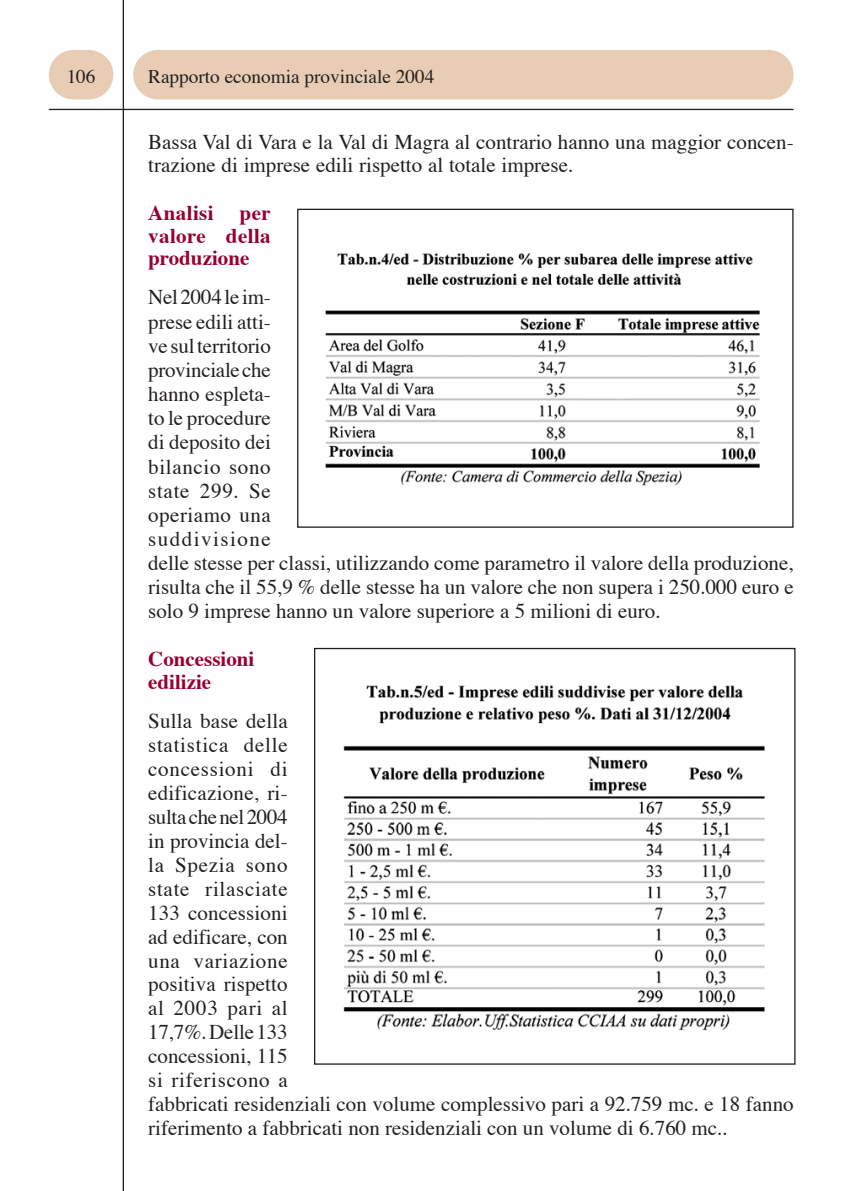
<style>
.page{position:relative;width:844px;height:1191px;background:#fff}
.page>*{position:absolute;margin:0;border:0;box-sizing:border-box;transform-origin:0 0}
.t1{font:21px/24px "Times";color:#231f20}
.t2{font:700 21px/22.8px "Times";color:#98002e;text-align:justify}
.t3{font:19.25px "Times";color:#231f20}
</style>
<div class="page">
<hr style="left:49px;top:109px;width:744px;height:1px;background:#231f20">
<hr style="left:123px;top:0;width:1px;height:1191px;background:#231f20">
<div style="left:133px;top:50px;width:660px;height:49px;background:#e8cdb4;border-radius:25px"></div>
<div style="left:49px;top:50px;width:64px;height:49px;background:#e8cdb4;border-radius:25px"></div>
<img style="left:325px;top:253px;width:435px;height:233px">
<div style="left:297px;top:209px;width:496px;height:319px;border:1px solid #231f20"></div>
<img style="left:343px;top:685px;width:422px;height:346px">
<p class="t3" style="left:67px;top:68px;width:30px">106</p>
<p class="t3" style="left:148px;top:68px;width:288px">Rapporto economia provinciale 2004</p>
<p class="t1" style="left:148px;top:132px;width:646px">Bassa Val di Vara e la Val di Magra al contrario hanno una maggior concen&shy;trazione di imprese edili rispetto al totale imprese.</p>
<p class="t2" style="left:148px;top:203px;width:124px">Analisi per valore della produzione</p>
<p class="t1" style="left:148px;top:287px;width:647px">Nel 2004 le im-<br>prese edili atti-<br>ve sul territorio<br>provinciale che<br>hanno espleta-<br>to le procedure<br>di deposito dei<br>bilancio sono<br>state 299. Se<br>operiamo una<br>suddivisione<br>delle stesse per classi, utilizzando come parametro il valore della produzione, risulta che il 55,9 % delle stesse ha un valore che non supera i 250.000 euro e solo 9 imprese hanno un valore superiore a 5 milioni di euro.</p>
<p class="t2" style="left:148px;top:649px;width:108px">Concessioni edilizie</p>
<p class="t1" style="left:148px;top:710px;width:647px">Sulla base della<br>statistica delle<br>concessioni di<br>edificazione, ri-<br>sulta che nel 2004<br>in provincia del-<br>la Spezia sono<br>state rilasciate<br>133 concessioni<br>ad edificare, con<br>una variazione<br>positiva rispetto<br>al 2003 pari al<br>17,7%. Delle 133<br>concessioni, 115<br>si riferiscono a<br>fabbricati residenziali con volume complessivo pari a 92.759 mc. e 18 fanno riferimento a fabbricati non residenziali con un volume di 6.760 mc..</p>
</div>
